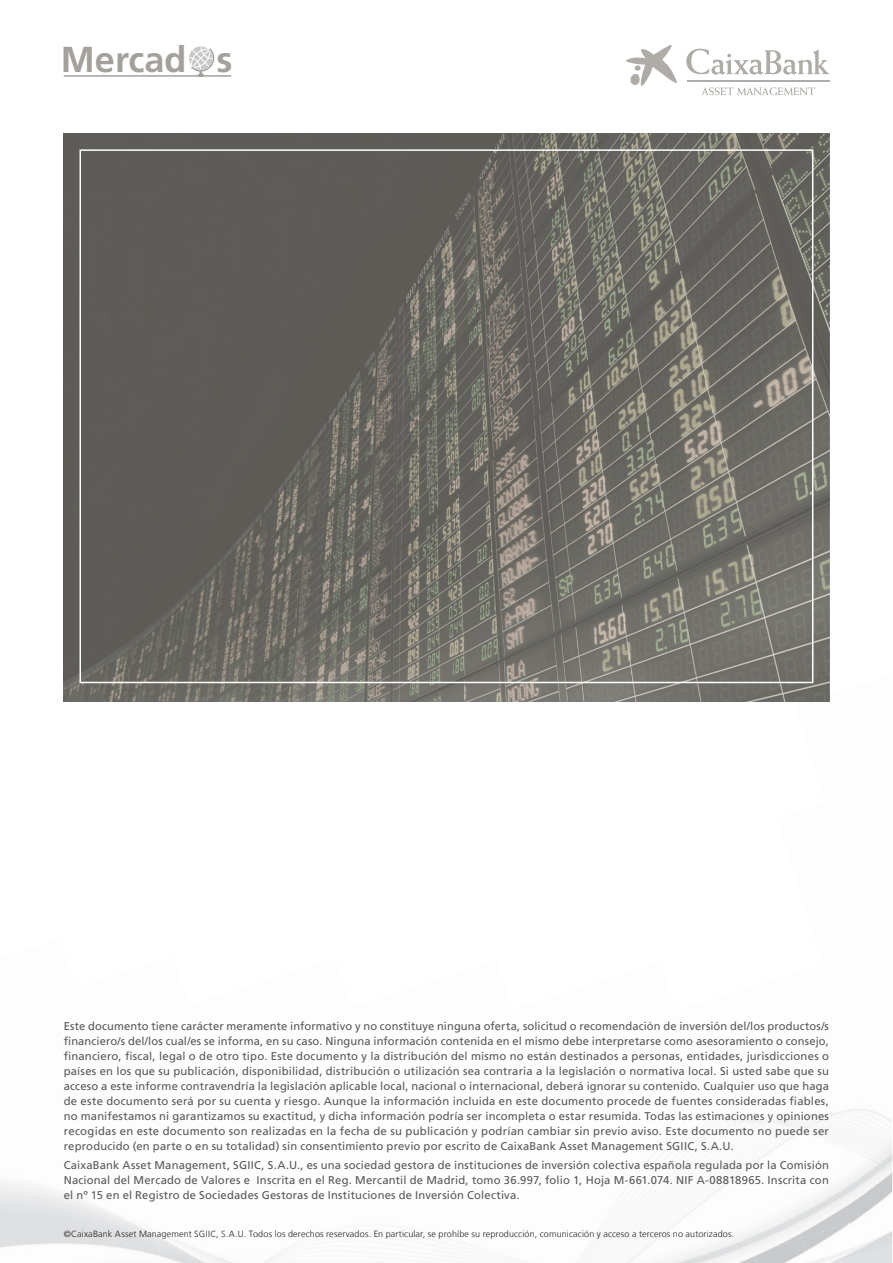
<style>
.page{position:relative;width:893px;height:1263px;background:#fff}
.page>*{position:absolute;margin:0;border:0;box-sizing:border-box;transform-origin:0 0}
.t1{font:700 36px "La Caixa Frutiger";color:#a4a19d}
.t2{font:11.25px/15px "La Caixa Frutiger";letter-spacing:.015em;color:#57585a;text-align:justify}
.t3{font:300 9px "La Caixa Frutiger";letter-spacing:.02em;color:#231f20}
</style>
<div class="page">
<img style="left:39px;top:1197px;width:49px;height:48px">
<img style="left:137px;top:1221px;width:15px;height:9px">
<img style="left:152px;top:1228px;width:49px;height:35px">
<img style="left:201px;top:1250px;width:18px;height:13px">
<img style="left:853px;top:1107px;width:16px;height:3px">
<img style="left:771px;top:1125px;width:49px;height:26px">
<img style="left:592px;top:1240px;width:47px;height:23px">
<img style="left:786px;top:1188px;width:49px;height:50px">
<img style="left:835px;top:1158px;width:57px;height:65px">
<img style="left:884px;top:1156px;width:8px;height:28px">
<img style="left:724px;top:1254px;width:29px;height:9px">
<img style="left:753px;top:1238px;width:49px;height:25px">
<img style="left:802px;top:1223px;width:49px;height:40px">
<img style="left:851px;top:1209px;width:41px;height:54px">
<svg style="left:702px;top:87px;width:113px;height:8px"></svg>
<svg style="left:626px;top:45px;width:51px;height:41px"></svg>
<hr style="left:687px;top:80px;width:142px;height:1px;background:#afaca7">
<svg style="left:686px;top:49px;width:143px;height:26px"></svg>
<hr style="left:687px;top:81px;width:142px;height:1px;background:#afaca7">
<svg style="left:189px;top:46px;width:25px;height:29px"></svg>
<hr style="left:64px;top:75px;width:167px;height:2px;background:#a4a19d">
<svg style="left:64px;top:133px;width:765px;height:569px;background:#6b6a64"></svg>
<h1 class="t1" style="left:61px;top:38px;width:173px">Mercad s</h1>
<p class="t2" style="left:64px;top:1018px;width:767px">Este documento tiene carácter meramente informativo y no constituye ninguna oferta, solicitud o recomendación de inversión del/los productos/s financiero/s del/los cual/es se informa, en su caso. Ninguna información contenida en el mismo debe interpretarse como asesoramiento o consejo, financiero, fiscal, legal o de otro tipo. Este documento y la distribución del mismo no están destinados a personas, entidades, jurisdicciones o países en los que su publicación, disponibilidad, distribución o utilización sea contraria a la legislación o normativa local. Si usted sabe que su acceso a este informe contravendría la legislación aplicable local, nacional o internacional, deberá ignorar su contenido. Cualquier uso que haga de este documento será por su cuenta y riesgo. Aunque la información incluida en este documento procede de fuentes consideradas fiables, no manifestamos ni garantizamos su exactitud, y dicha información podría ser incompleta o estar resumida. Todas las estimaciones y opiniones recogidas en este documento son realizadas en la fecha de su publicación y podrían cambiar sin previo aviso. Este documento no puede ser reproducido (en parte o en su totalidad) sin consentimiento previo por escrito de CaixaBank Asset Management SGIIC, S.A.U.</p>
<p class="t2" style="left:64px;top:1158px;width:767px">CaixaBank Asset Management, SGIIC, S.A.U., es una sociedad gestora de instituciones de inversión colectiva española regulada por la Comisión Nacional del Mercado de Valores e Inscrita en el Reg. Mercantil de Madrid, tomo 36.997, folio 1, Hoja M-661.074. NIF A-08818965. Inscrita con el nº 15 en el Registro de Sociedades Gestoras de Instituciones de Inversión Colectiva.</p>
<p class="t3" style="left:64px;top:1229px;width:672px">©CaixaBank Asset Management SGIIC, S.A.U. Todos los derechos reservados. En particular, se prohíbe su reproducción, comunicación y acceso a terceros no autorizados.</p>
</div>
